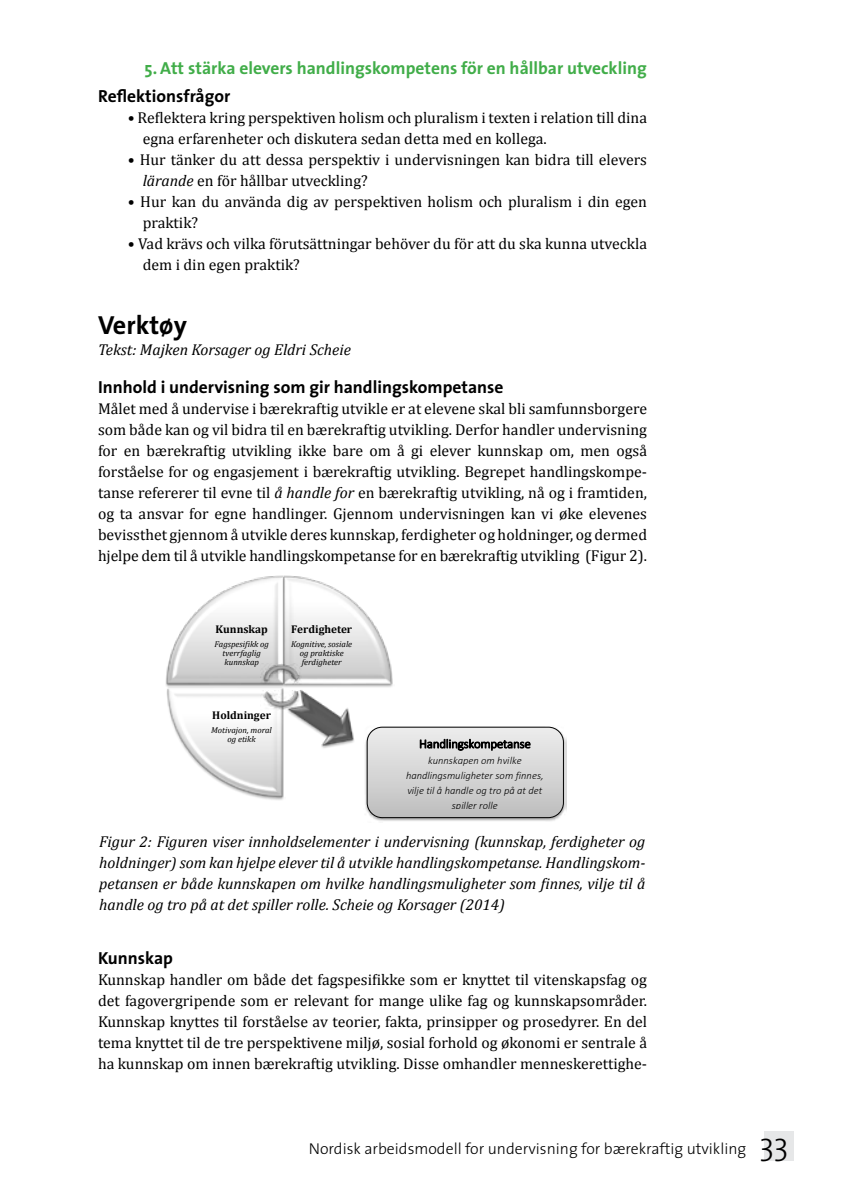
<style>
.page{position:relative;width:844px;height:1191px;background:#fff}
.page>*{position:absolute;margin:0;border:0;box-sizing:border-box;transform-origin:0 0}
.t1{font:700 26.25px "The Sans";color:#000}
.t2{font:700 17.5px "The Sans";color:#000}
.t3{font:700 17.5px "The Sans";color:#41ad49}
.t4{font:15.75px/21px "Cambria";color:#000}
.t5{font:italic 15.75px/21px "Cambria";color:#000;text-align:justify}
.t6{font:300 15.75px "The Sans";color:#000}
.t7{font:700 11.2px "Cambria";color:#000}
.t8{font:italic 300 10.5px/14.9px "Calibri";color:#000;text-align:center}
.t9{font:italic 8.58px/8.9px "Cambria";color:#000;text-align:center}
.s1{font-style:italic}
.s2{font-size:31.5px}
</style>
<div class="page">
<div style="left:764px;top:1131px;width:30px;height:29px;background:#e6e7e8"></div>
<img style="left:165px;top:575px;width:115px;height:111px">
<img style="left:280px;top:575px;width:113px;height:112px">
<img style="left:281px;top:680px;width:84px;height:68px">
<img style="left:166px;top:686px;width:119px;height:114px">
<img style="left:261px;top:664px;width:41px;height:21px">
<img style="left:260px;top:690px;width:41px;height:21px">
<img style="left:363px;top:725px;width:204px;height:96px">
<svg style="left:367px;top:727px;width:196px;height:90px;background:#cbcbcb"></svg>
<p class="t3" style="left:144px;top:53px;width:503px">5. Att stärka elevers handlingskompetens för en hållbar utveckling</p>
<p class="t2" style="left:98px;top:82px;width:134px">Reflektionsfrågor</p>
<p class="t4" style="left:143px;top:107px;width:505px;text-indent:-15px">• Reflektera kring perspektiven holism och pluralism i texten i relation till dina egna erfarenheter och diskutera sedan detta med en kollega.</p>
<p class="t4" style="left:143px;top:149px;width:505px;text-indent:-15px">• Hur tänker du att dessa perspektiv i undervisningen kan bidra till elevers <span class="s1">lärande</span> en för hållbar utveckling?</p>
<p class="t4" style="left:143px;top:191px;width:505px;text-indent:-15px">• Hur kan du använda dig av perspektiven holism och pluralism i din egen praktik?</p>
<p class="t4" style="left:143px;top:233px;width:505px;text-indent:-15px">• Vad krävs och vilka förutsättningar behöver du för att du ska kunna utveckla dem i din egen praktik?</p>
<h1 class="t1" style="left:98px;top:302px;width:90px">Verktøy</h1>
<p class="t5" style="left:98px;top:338px;width:254px">Tekst: Majken Korsager og Eldri Scheie</p>
<p class="t2" style="left:98px;top:372px;width:407px">Innhold i undervisning som gir handlingskompetanse</p>
<p class="t4" style="left:98px;top:398px;width:550px;text-align:justify">Målet med å undervise i bærekraftig utvikle er at elevene skal bli samfunnsborgere som både kan og vil bidra til en bærekraftig utvikling. Derfor handler undervisning for en bærekraftig utvikling ikke bare om å gi elever kunnskap om, men også forståelse for og engasjement i bærekraftig utvikling. Begrepet handlingskompe&shy;tanse refererer til evne til <span class="s1">å handle for</span> en bærekraftig utvikling, nå og i framtiden, og ta ansvar for egne handlinger. Gjennom undervisningen kan vi øke elevenes bevissthet gjennom å utvikle deres kunnskap, ferdigheter og holdninger, og dermed hjelpe dem til å utvikle handlingskompetanse for en bærekraftig utvikling (Figur 2).</p>
<p class="t7" style="left:215px;top:621px;width:54px">Kunnskap</p>
<p class="t9" style="left:214px;top:639px;width:56px">Fagspesifikk og tverrfaglig kunnskap</p>
<p class="t7" style="left:212px;top:707px;width:60px">Holdninger</p>
<p class="t9" style="left:211px;top:725px;width:62px">Motivajon, moral og etikk</p>
<p class="t7" style="left:291px;top:621px;width:63px">Ferdigheter</p>
<p class="t9" style="left:291px;top:639px;width:63px">Kognitive, sosiale og praktiske ferdigheter</p>
<p class="t8" style="left:406px;top:753px;width:139px">kunnskapen om hvilke handlingsmuligheter som finnes, vilje til å handle og tro på at det spiller rolle</p>
<p class="t5" style="left:99px;top:830px;width:547px">Figur 2: Figuren viser innholdselementer i undervisning (kunnskap, ferdigheter og holdninger) som kan hjelpe elever til å utvikle handlingskompetanse. Handlingskom&shy;petansen er både kunnskapen om hvilke handlingsmuligheter som finnes, vilje til å handle og tro på at det spiller rolle. Scheie og Korsager (2014)</p>
<p class="t2" style="left:98px;top:943px;width:76px">Kunnskap</p>
<p class="t4" style="left:98px;top:968px;width:550px;text-align:justify">Kunnskap handler om både det fagspesifikke som er knyttet til vitenskapsfag og det fagovergripende som er relevant for mange ulike fag og kunnskapsområder.<br>Kunnskap knyttes til forståelse av teorier, fakta, prinsipper og prosedyrer. En del tema knyttet til de tre perspektivene miljø, sosial forhold og økonomi er sentrale å ha kunnskap om innen bærekraftig utvikling. Disse omhandler menneskerettighe-</p>
<p class="t6" style="left:309px;top:1136px;width:481px">Nordisk arbeidsmodell for undervisning for bærekraftig utvikling <span class="s2">33</span></p>
</div>
